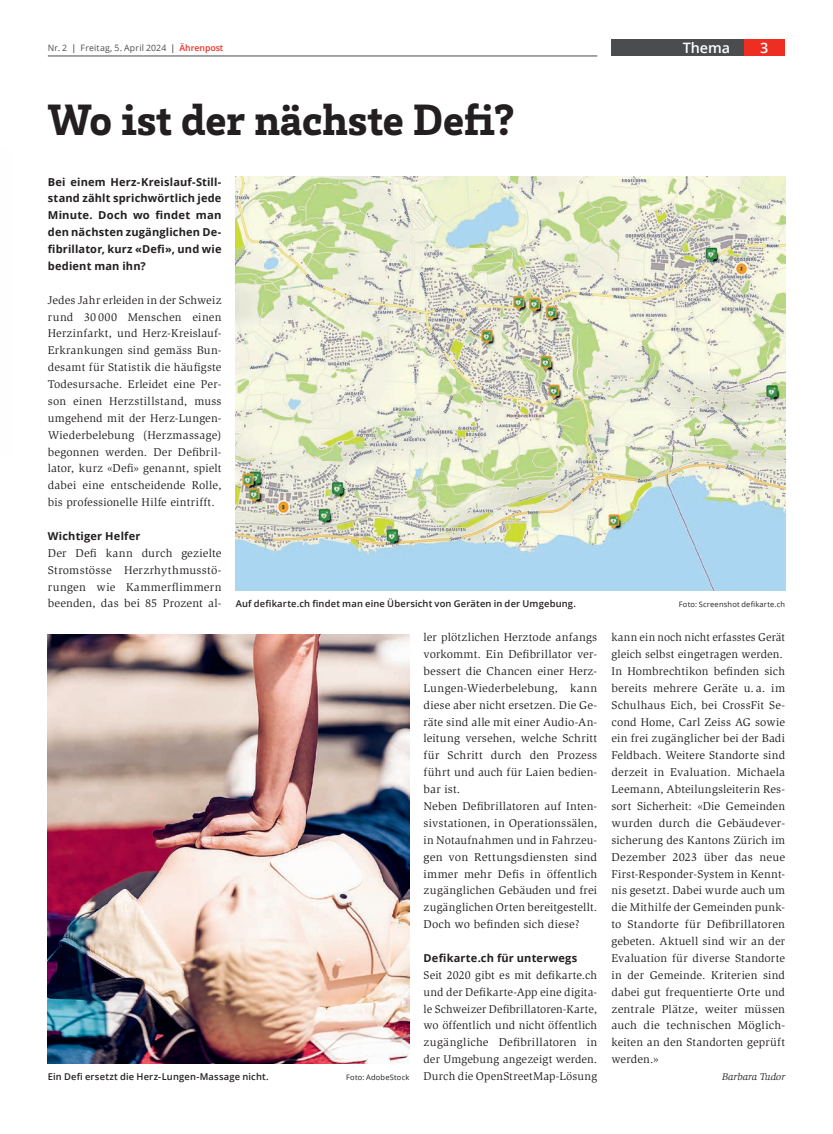
<style>
.page{position:relative;width:833px;height:1134px;background:#fff}
.page>*{position:absolute;margin:0;border:0;box-sizing:border-box;transform-origin:0 0}
.t1{font:900 45px "Brix Slab";letter-spacing:-.005em;color:#231f20}
.t2{font:600 14.38px "Open Sans";letter-spacing:-.005em;color:#fff}
.t3{font:11.5px/16.9px "Slimbach Std";letter-spacing:.015em;color:#231f20;text-align:justify}
.t4{font:700 11px/16.9px "Open Sans";letter-spacing:.015em;color:#231f20;text-align:justify}
.t5{font:italic 10px "Slimbach Std";letter-spacing:.005em;color:#231f20}
.t6{font:600 9.38px "Open Sans";letter-spacing:.02em;color:#231f20}
.t7{font:8.75px "Open Sans";letter-spacing:.02em;color:#4b4c4d}
.t8{font:7.5px "Open Sans";letter-spacing:.025em;color:#231f20}
.s1{font-weight:600}
.s2{font-weight:600;color:#ee2e22}
</style>
<div class="page">
<div style="left:744px;top:39px;width:41px;height:17px;background:#ee2e22"></div>
<hr style="left:48px;top:56px;width:549px;height:1px;background:#4b4c4d">
<div style="left:611px;top:39px;width:133px;height:17px;background:#4b4c4d"></div>
<img style="left:236px;top:176px;width:549px;height:415px">
<img style="left:48px;top:634px;width:361px;height:429px">
<p class="t7" style="left:48px;top:42px;width:177px">Nr. 2 <span class="s1">|</span> Freitag, 5. April 2024 <span class="s1">|</span> <span class="s2">Ährenpost</span></p>
<p class="t2" style="left:682px;top:38px;width:49px">Thema</p>
<p class="t2" style="left:760px;top:38px;width:10px">3</p>
<h1 class="t1" style="left:48px;top:90px;width:468px">Wo ist der nächste Defi?</h1>
<p class="t4" style="left:48px;top:173px;width:175px">Bei einem Herz-Kreislauf-Still&shy;stand zählt sprichwörtlich jede Minute. Doch wo findet man den nächsten zugänglichen De&shy;fibrillator, kurz «Defi», und wie bedient man ihn?</p>
<p class="t3" style="left:48px;top:291px;width:175px">Jedes Jahr erleiden in der Schweiz rund 30 000 Menschen einen Herzinfarkt, und Herz-Kreislauf-Erkrankungen sind gemäss Bun&shy;desamt für Statistik die häufigste Todesursache. Erleidet eine Per&shy;son einen Herzstillstand, muss umgehend mit der Herz-Lungen-Wiederbelebung (Herzmassage) begonnen werden. Der Defibril&shy;lator, kurz «Defi» genannt, spielt dabei eine entscheidende Rolle, bis professionelle Hilfe eintrifft.</p>
<p class="t4" style="left:48px;top:527px;width:94px">Wichtiger Helfer</p>
<p class="t3" style="left:48px;top:545px;width:175px">Der Defi kann durch gezielte Stromstösse Herzrhythmusstö&shy;rungen wie Kammerflimmern beenden, das bei 85 Prozent al-</p>
<p class="t6" style="left:236px;top:598px;width:342px">Auf defikarte.ch findet man eine Übersicht von Geräten in der Umgebung.</p>
<p class="t8" style="left:679px;top:600px;width:108px">Foto: Screenshot defikarte.ch</p>
<p class="t6" style="left:48px;top:1070px;width:222px">Ein Defi ersetzt die Herz-Lungen-Massage nicht.</p>
<p class="t8" style="left:346px;top:1072px;width:65px">Foto: AdobeStock</p>
<p class="t3" style="left:423px;top:629px;width:175px;text-align:left">ler plötzlichen Herztode anfangs vorkommt. Ein Defibrillator ver&shy;bessert die Chancen einer Herz-<br>Lungen-Wiederbelebung, kann diese aber nicht ersetzen. Die Ge&shy;räte sind alle mit einer Audio-An&shy;leitung versehen, welche Schritt für Schritt durch den Prozess führt und auch für Laien bedien&shy;bar ist.<br>Neben Defibrillatoren auf Inten&shy;sivstationen, in Operationssälen, in Notaufnahmen und in Fahrzeu&shy;gen von Rettungsdiensten sind immer mehr Defis in öffentlich zugänglichen Gebäuden und frei zugänglichen Orten bereitgestellt.<br>Doch wo befinden sich diese?</p>
<p class="t4" style="left:423px;top:949px;width:155px">Defikarte.ch für unterwegs</p>
<p class="t3" style="left:423px;top:966px;width:175px">Seit 2020 gibt es mit defikarte.ch und der Defikarte-App eine digita&shy;le Schweizer Defibrillatoren-Karte, wo öffentlich und nicht öffentlich zugängliche Defibrillatoren in der Umgebung angezeigt werden.<br>Durch die OpenStreetMap-Lösung</p>
<p class="t3" style="left:611px;top:629px;width:175px;text-align:left">kann ein noch nicht erfasstes Gerät gleich selbst eingetragen werden.<br>In Hombrechtikon befinden sich bereits mehrere Geräte u. a. im<br>Schulhaus Eich, bei CrossFit Se&shy;cond Home, Carl Zeiss AG sowie ein frei zugänglicher bei der Badi<br>Feldbach. Weitere Standorte sind derzeit in Evaluation. Michaela<br>Leemann, Abteilungsleiterin Res&shy;sort Sicherheit: «Die Gemeinden wurden durch die Gebäudever&shy;sicherung des Kantons Zürich im<br>Dezember 2023 über das neue<br>First-Responder-System in Kennt&shy;nis gesetzt. Dabei wurde auch um die Mithilfe der Gemeinden punk&shy;to Standorte für Defibrillatoren gebeten. Aktuell sind wir an der<br>Evaluation für diverse Standorte in der Gemeinde. Kriterien sind dabei gut frequentierte Orte und zentrale Plätze, weiter müssen auch die technischen Möglich&shy;keiten an den Standorten geprüft werden.»</p>
<p class="t5" style="left:722px;top:1071px;width:65px">Barbara Tudor</p>
</div>
